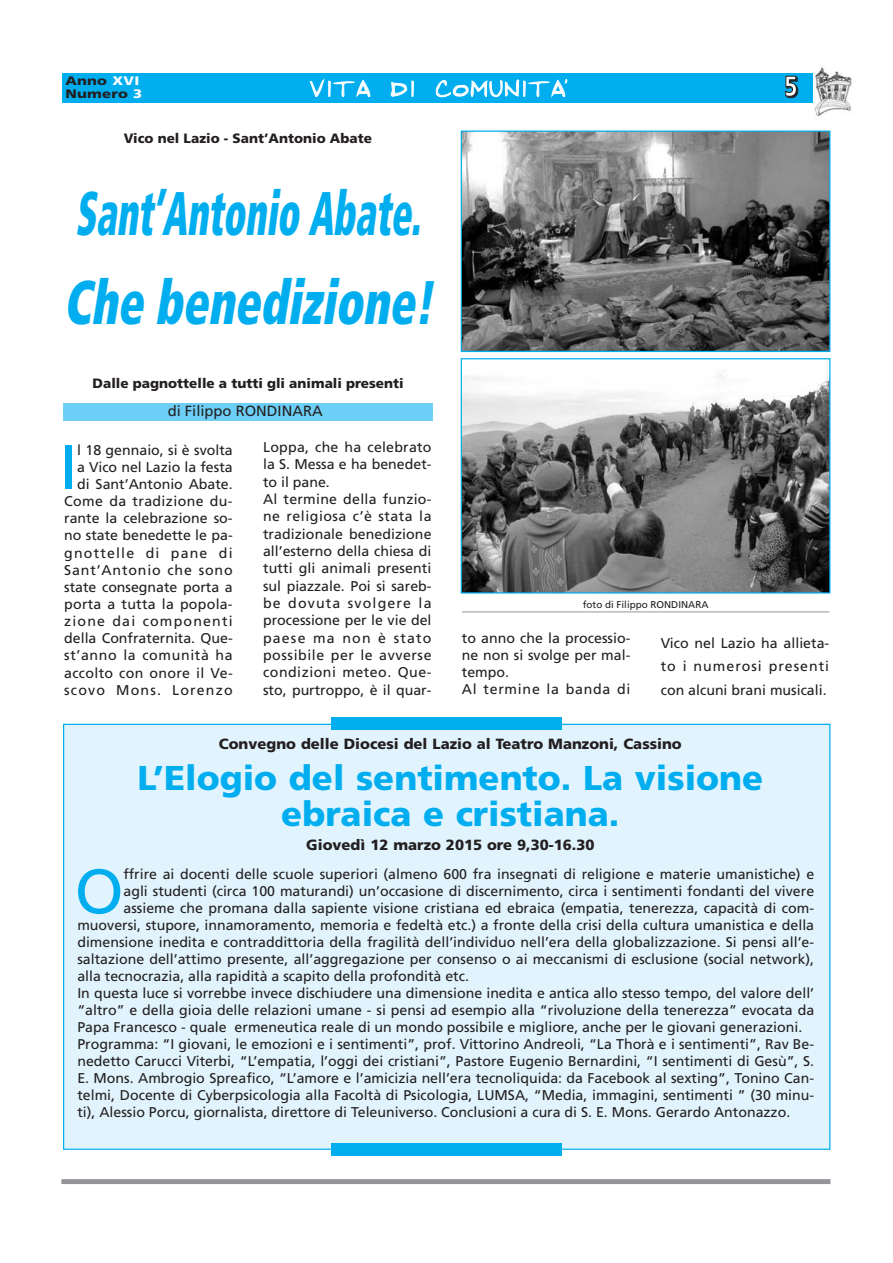
<style>
.page{position:relative;width:893px;height:1263px;background:#fff}
.page>*{position:absolute;margin:0;border:0;box-sizing:border-box;transform-origin:0 0}
.t1{font:62.7px "Frutiger";color:#00aeef}
.t2{font:900 condensed 61.5px "Frutiger";color:#00aeef;scale:.6 1}
.t3{font:italic 900 condensed 61.5px "Frutiger";color:#00aeef;scale:.75 1}
.t4{font:900 34.5px/35.7px "Frutiger";color:#00aeef;text-align:center}
.t5{font:900 28.35px "Frutiger";color:#fff;scale:.77 1}
.t6{font:22.2px "Penmanmale Plain";letter-spacing:.085em;color:#fff}
.t7{font:900 14.7px "Frutiger";color:#231f20}
.t8{font:14.7px "Frutiger";color:#231f20}
.t9{font:14.1px/17.1px "Frutiger";color:#231f20}
.t10{font:900 13.5px "Frutiger";color:#231f20}
.t11{font:900 12.3px "Frutiger";letter-spacing:.015em;color:#231f20;scale:1.2 1}
.t12{font:11.1px "Penmanmale Plain";color:#fff}
.t13{font:9.9px "Frutiger";color:#231f20}
.s1{color:#fff}
</style>
<div class="page">
<img style="left:462px;top:375px;width:366px;height:217px">
<div style="left:460px;top:358px;width:370px;height:236px;border:1px solid #00aeef"></div>
<div style="left:62px;top:73px;width:768px;height:30px;background:#00aeef"></div>
<div style="left:61px;top:1179px;width:769px;height:5px;background:#939598"></div>
<div style="left:812px;top:57px;width:42px;height:69px;background:#fff"></div>
<img style="left:815px;top:67px;width:37px;height:50px">
<div style="left:63px;top:403px;width:370px;height:17px;background:#6dcff6"></div>
<hr style="left:462px;top:612px;width:367px;height:1px;background:#939598">
<img style="left:462px;top:133px;width:366px;height:217px">
<div style="left:460px;top:131px;width:370px;height:221px;border:1px solid #00aeef"></div>
<div style="left:64px;top:724px;width:765px;height:425px;background:#e1f4fd"></div>
<div style="left:331px;top:1143px;width:231px;height:13px;background:#00aeef"></div>
<div style="left:331px;top:717px;width:231px;height:13px;background:#00aeef"></div>
<p class="t11" style="left:65px;top:75px;width:63px">Anno <span class="s1">XVI</span></p>
<p class="t12" style="left:565px;top:71px;width:3px">,</p>
<p class="t11" style="left:65px;top:89px;width:66px">Numero <span class="s1">3</span></p>
<h3 class="t6" style="left:309px;top:77px;width:257px">VITA DI COMUNITA</h3>
<p class="t10" style="left:124px;top:133px;width:250px">Vico nel Lazio - Sant’Antonio Abate</p>
<h2 class="t2" style="left:75px;top:189px;width:589px">Sant’Antonio Abate.</h2>
<h2 class="t3" style="left:63px;top:278px;width:506px">Che benedizione!</h2>
<p class="t10" style="left:92px;top:378px;width:313px">Dalle pagnottelle a tutti gli animali presenti</p>
<p class="t8" style="left:168px;top:405px;width:156px">di Filippo RONDINARA</p>
<h3 class="t5" style="left:784px;top:75px;width:19px">5</h3>
<p class="t9" style="left:64px;top:442px;width:170px;text-align:right">l 18 gennaio, si è svolta<br>a Vico nel Lazio la festa di Sant’Antonio Abate.<br>Come da tradizione du&shy;rante la celebrazione so&shy;no state benedette le pa&shy;gnottelle di pane di<br>Sant’Antonio che sono state consegnate porta a porta a tutta la popola&shy;zione dai componenti della Confraternita. Que&shy;st’anno la comunità ha accolto con onore il Ve&shy;scovo Mons. Lorenzo</p>
<p class="t9" style="left:263px;top:440px;width:170px">Loppa, che ha celebrato la S. Messa e ha benedet&shy;to il pane.<br>Al termine della funzio&shy;ne religiosa c’è stata la tradizionale benedizione all’esterno della chiesa di tutti gli animali presenti sul piazzale. Poi si sareb&shy;be dovuta svolgere la processione per le vie del paese ma non è stato possibile per le avverse condizioni meteo. Que&shy;sto, purtroppo, è il quar-</p>
<p class="t7" style="left:219px;top:738px;width:464px">Convegno delle Diocesi del Lazio al Teatro Manzoni, Cassino</p>
<h3 class="t4" style="left:137px;top:763px;width:627px">L’Elogio del sentimento. La visione ebraica e cristiana.</h3>
<p class="t7" style="left:306px;top:838px;width:290px">Giovedì 12 marzo 2015 ore 9,30-16.30</p>
<h1 class="t1" style="left:75px;top:866px;width:50px">O</h1>
<p class="t9" style="left:123px;top:867px;width:692px">ffrire ai docenti delle scuole superiori (almeno 600 fra insegnati di religione e materie umanistiche) e</p>
<h1 class="t1" style="left:60px;top:442px;width:19px">I</h1>
<p class="t13" style="left:582px;top:601px;width:127px">foto di Filippo RONDINARA</p>
<p class="t9" style="left:462px;top:631px;width:170px">to anno che la processio&shy;ne non si svolge per mal&shy;tempo.<br>Al termine la banda di</p>
<p class="t9" style="left:660px;top:632px;width:170px;line-height:23.4px;text-align:justify">Vico nel Lazio ha allieta&shy;to i numerosi presenti con alcuni brani musicali.</p>
<p class="t9" style="left:123px;top:884px;width:692px">agli studenti (circa 100 maturandi) un’occasione di discernimento, circa i sentimenti fondanti del vivere</p>
<p class="t9" style="left:123px;top:901px;width:692px">assieme che promana dalla sapiente visione cristiana ed ebraica (empatia, tenerezza, capacità di com-</p>
<p class="t9" style="left:77px;top:918px;width:738px">muoversi, stupore, innamoramento, memoria e fedeltà etc.) a fronte della crisi della cultura umanistica e della</p>
<p class="t9" style="left:77px;top:935px;width:738px">dimensione inedita e contraddittoria della fragilità dell’individuo nell’era della globalizzazione. Si pensi all’e-</p>
<p class="t9" style="left:77px;top:952px;width:738px">saltazione dell’attimo presente, all’aggregazione per consenso o ai meccanismi di esclusione (social network),</p>
<p class="t9" style="left:77px;top:969px;width:393px">alla tecnocrazia, alla rapidità a scapito della profondità etc.</p>
<p class="t9" style="left:77px;top:986px;width:738px">In questa luce si vorrebbe invece dischiudere una dimensione inedita e antica allo stesso tempo, del valore dell’</p>
<p class="t9" style="left:77px;top:1003px;width:738px">“altro” e della gioia delle relazioni umane - si pensi ad esempio alla “rivoluzione della tenerezza” evocata da</p>
<p class="t9" style="left:77px;top:1020px;width:726px">Papa Francesco - quale ermeneutica reale di un mondo possibile e migliore, anche per le giovani generazioni.</p>
<p class="t9" style="left:77px;top:1037px;width:738px">Programma: “I giovani, le emozioni e i sentimenti”, prof. Vittorino Andreoli, “La Thorà e i sentimenti”, Rav Be-</p>
<p class="t9" style="left:77px;top:1054px;width:738px">nedetto Carucci Viterbi, “L’empatia, l’oggi dei cristiani”, Pastore Eugenio Bernardini, “I sentimenti di Gesù”, S.</p>
<p class="t9" style="left:77px;top:1071px;width:738px">E. Mons. Ambrogio Spreafico, “L’amore e l’amicizia nell’era tecnoliquida: da Facebook al sexting”, Tonino Can-</p>
<p class="t9" style="left:77px;top:1088px;width:738px">telmi, Docente di Cyberpsicologia alla Facoltà di Psicologia, LUMSA, “Media, immagini, sentimenti ” (30 minu-</p>
<p class="t9" style="left:77px;top:1105px;width:714px">ti), Alessio Porcu, giornalista, direttore di Teleuniverso. Conclusioni a cura di S. E. Mons. Gerardo Antonazzo.</p>
</div>
